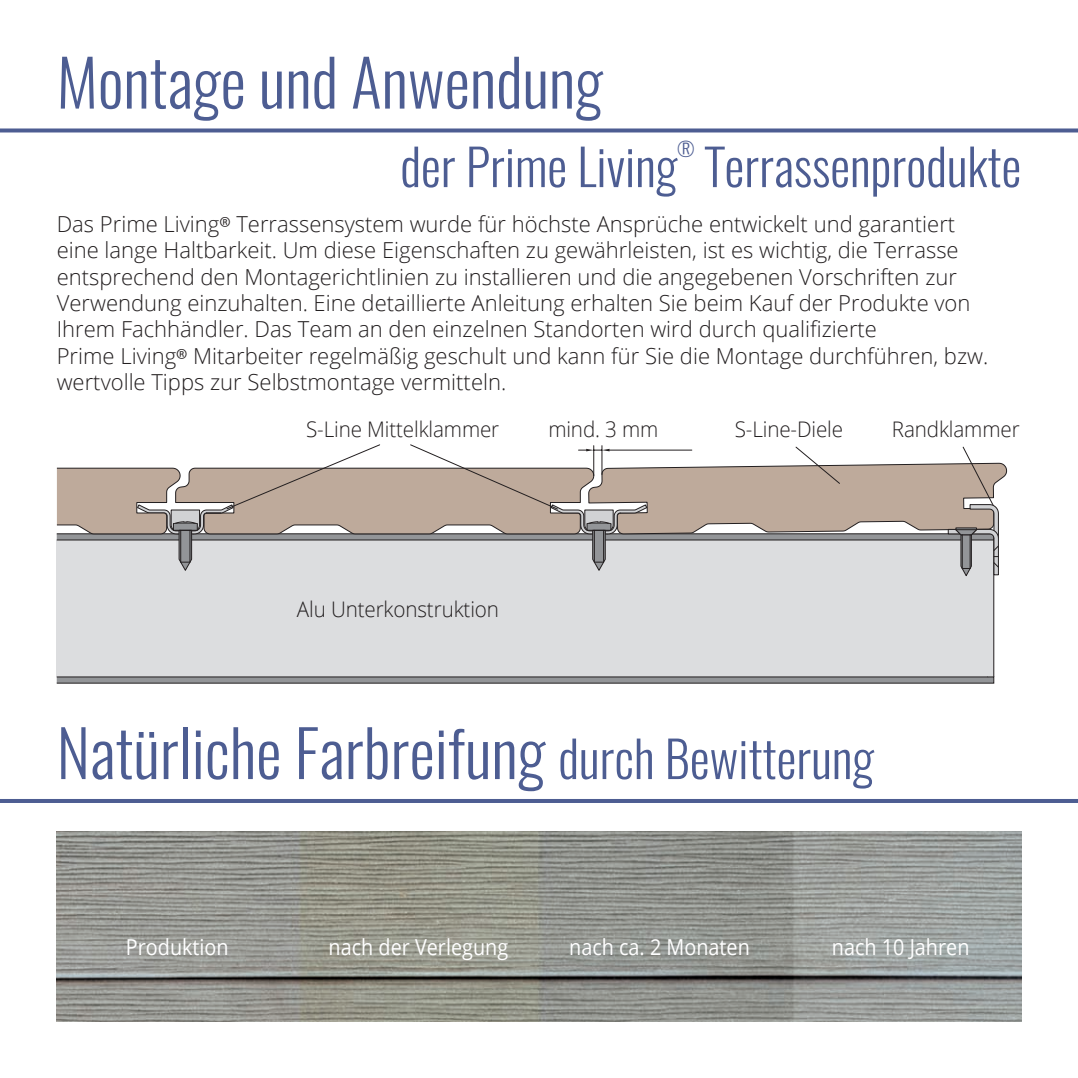
<style>
.page{position:relative;width:1078px;height:1078px;background:#fff}
.page>*{position:absolute;margin:0;border:0;box-sizing:border-box;transform-origin:0 0}
.t1{font:300 64px "Oswald";color:#4d5d92}
.t2{font:300 50px "Oswald";color:#4d5d92}
.t3{font:300 22px/26.4px "Open Sans";color:#231f20}
.t4{font:22px "Open Sans";color:#fff;scale:.9 1}
.t5{font:300 21.4px "Open Sans";letter-spacing:-.005em;color:#231f20;scale:.96 1}
.t6{font:300 20px "Oswald";color:#4d5d92}
.s1{font-family:"Myriad";font-weight:400}
.s2{font-size:50px}
</style>
<div class="page">
<svg style="left:0;top:128px;width:1077px;height:4px;background:#62709f"></svg>
<img style="left:57px;top:831px;width:963px;height:189px">
<div style="left:57px;top:540px;width:936px;height:136px;background:#dcdddf"></div>
<svg style="left:56px;top:676px;width:938px;height:7px;background:#818184"></svg>
<svg style="left:587px;top:467px;width:420px;height:214px"></svg>
<svg style="left:56px;top:444px;width:950px;height:133px"></svg>
<hr style="left:0;top:799px;width:1077px;height:3px;background:#4d5d92">
<h1 class="t1" style="left:57px;top:40px;width:547px">Montage und Anwendung</h1>
<h2 class="t2" style="left:400px;top:133px;width:278px">der Prime Living</h2>
<p class="t6" style="left:677px;top:136px;width:19px">®</p>
<h2 class="t2" style="left:705px;top:133px;width:317px">Terrassenprodukte</h2>
<p class="t3" style="left:57px;top:210px;width:932px">Das Prime Living<span class="s1">®</span> Terrassensystem wurde für höchste Ansprüche entwickelt und garantiert eine lange Haltbarkeit. Um diese Eigenschaften zu gewährleisten, ist es wichtig, die Terrasse entsprechend den Montagerichtlinien zu installieren und die angegebenen Vorschriften zur Verwendung einzuhalten. Eine detaillierte Anleitung erhalten Sie beim Kauf der Produkte von Ihrem Fachhändler. Das Team an den einzelnen Standorten wird durch qualifizierte<br>Prime Living<span class="s1">®</span> Mitarbeiter regelmäßig geschult und kann für Sie die Montage durchführen, bzw. wertvolle Tipps zur Selbstmontage vermitteln.</p>
<p class="t5" style="left:306px;top:414px;width:203px">S-Line Mittelklammer</p>
<p class="t5" style="left:548px;top:414px;width:116px">mind. 3 mm</p>
<p class="t5" style="left:734px;top:414px;width:114px">S-Line-Diele</p>
<p class="t5" style="left:891px;top:414px;width:134px">Randklammer</p>
<p class="t5" style="left:297px;top:594px;width:212px">Alu Unterkonstruktion</p>
<h1 class="t1" style="left:57px;top:710px;width:818px">Natürliche Farbreifung <span class="s2">durch Bewitterung</span></h1>
<p class="t4" style="left:126px;top:931px;width:116px">Produktion</p>
<p class="t4" style="left:328px;top:931px;width:201px">nach der Verlegung</p>
<p class="t4" style="left:569px;top:931px;width:202px">nach ca. 2 Monaten</p>
<p class="t4" style="left:831px;top:931px;width:154px">nach 10 Jahren</p>
</div>
